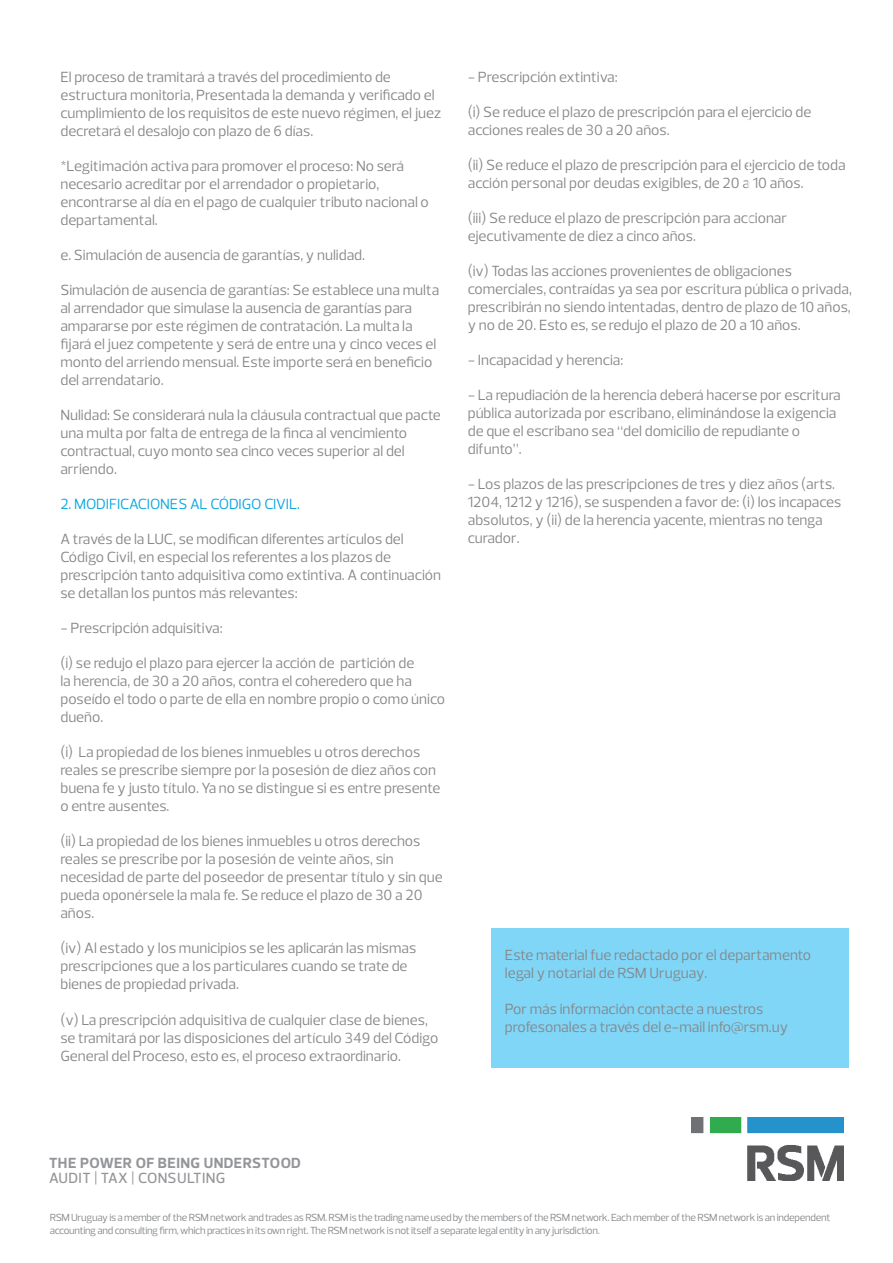
<style>
.page{position:relative;width:893px;height:1263px;background:#fff}
.page>*{position:absolute;margin:0;border:0;box-sizing:border-box;transform-origin:0 0}
.t1{font:15px/18px "Prelo";color:#848689}
.t2{font:15px "Prelo";letter-spacing:-.01em;color:#08a7e0}
.t3{font:700 15px "Prelo";letter-spacing:.03em;color:#939598}
.t4{font:500 15px "Prelo";letter-spacing:.02em;color:#939598}
.t5{font:10.5px/12.6px "Prelo";letter-spacing:-.025em;color:#848689}
</style>
<div class="page">
<div style="left:446px;top:84px;width:303px;height:146px;border:1px solid #fff;border-radius:7px"></div>
<img style="left:691px;top:1117px;width:152px;height:64px">
<div style="left:491px;top:928px;width:357px;height:139px;background:#80d6f7"></div>
<p class="t1" style="left:60px;top:68px;width:382px">El proceso de tramitará a través del procedimiento de estructura monitoria, Presentada la demanda y verificado el cumplimiento de los requisitos de este nuevo régimen, el juez decretará el desalojo con plazo de 6 días.</p>
<p class="t1" style="left:60px;top:157px;width:370px">*Legitimación activa para promover el proceso: No será necesario acreditar por el arrendador o propietario, encontrarse al día en el pago de cualquier tributo nacional o departamental.</p>
<p class="t1" style="left:60px;top:246px;width:306px">e. Simulación de ausencia de garantías, y nulidad.</p>
<p class="t1" style="left:60px;top:281px;width:380px">Simulación de ausencia de garantías: Se establece una multa al arrendador que simulase la ausencia de garantías para ampararse por este régimen de contratación. La multa la fijará el juez competente y será de entre una y cinco veces el monto del arriendo mensual. Este importe será en beneficio del arrendatario.</p>
<p class="t1" style="left:60px;top:406px;width:382px">Nulidad: Se considerará nula la cláusula contractual que pacte una multa por falta de entrega de la finca al vencimiento contractual, cuyo monto sea cinco veces superior al del arriendo.</p>
<p class="t2" style="left:60px;top:495px;width:241px">2. MODIFICACIONES AL CÓDIGO CIVIL.</p>
<p class="t1" style="left:60px;top:530px;width:382px">A través de la LUC, se modifican diferentes artículos del Código Civil, en especial los referentes a los plazos de prescripción tanto adquisitiva como extintiva. A continuación se detallan los puntos más relevantes:</p>
<p class="t1" style="left:60px;top:619px;width:164px">- Prescripción adquisitiva:</p>
<p class="t1" style="left:60px;top:654px;width:386px">(i) se redujo el plazo para ejercer la acción de partición de<br>la herencia, de 30 a 20 años, contra el coheredero que ha poseído el todo o parte de ella en nombre propio o como único dueño.</p>
<p class="t1" style="left:60px;top:743px;width:381px">(i) La propiedad de los bienes inmuebles u otros derechos reales se prescribe siempre por la posesión de diez años con buena fe y justo título. Ya no se distingue si es entre presente o entre ausentes.</p>
<p class="t1" style="left:60px;top:832px;width:384px">(ii) La propiedad de los bienes inmuebles u otros derechos reales se prescribe por la posesión de veinte años, sin necesidad de parte del poseedor de presentar título y sin que pueda oponérsele la mala fe. Se reduce el plazo de 30 a 20 años.</p>
<p class="t1" style="left:60px;top:939px;width:357px">(iv) Al estado y los municipios se les aplicarán las mismas prescripciones que a los particulares cuando se trate de bienes de propiedad privada.</p>
<p class="t1" style="left:60px;top:1010px;width:379px">(v) La prescripción adquisitiva de cualquier clase de bienes, se tramitará por las disposiciones del artículo 349 del Código<br>General del Proceso, esto es, el proceso extraordinario.</p>
<p class="t1" style="left:468px;top:68px;width:151px">- Prescripción extintiva:</p>
<p class="t1" style="left:468px;top:103px;width:345px">(i) Se reduce el plazo de prescripción para el ejercicio de acciones reales de 30 a 20 años.</p>
<p class="t1" style="left:468px;top:156px;width:379px">(ii) Se reduce el plazo de prescripción para el ejercicio de toda acción personal por deudas exigibles, de 20 a 10 años.</p>
<p class="t1" style="left:468px;top:209px;width:321px">(iii) Se reduce el plazo de prescripción para accionar ejecutivamente de diez a cinco años.</p>
<p class="t1" style="left:468px;top:262px;width:386px">(iv) Todas las acciones provenientes de obligaciones comerciales, contraídas ya sea por escritura pública o privada, prescribirán no siendo intentadas, dentro de plazo de 10 años, y no de 20. Esto es, se redujo el plazo de 20 a 10 años.</p>
<p class="t1" style="left:468px;top:351px;width:157px">- Incapacidad y herencia:</p>
<p class="t1" style="left:468px;top:386px;width:375px">- La repudiación de la herencia deberá hacerse por escritura pública autorizada por escribano, eliminándose la exigencia de que el escribano sea “del domicilio de repudiante o difunto”.</p>
<p class="t1" style="left:468px;top:475px;width:375px">- Los plazos de las prescripciones de tres y diez años (arts.<br>1204, 1212 y 1216), se suspenden a favor de: (i) los incapaces absolutos, y (ii) de la herencia yacente, mientras no tenga curador.</p>
<p class="t1" style="left:505px;top:946px;width:308px">Este material fue redactado por el departamento legal y notarial de RSM Uruguay.</p>
<p class="t1" style="left:505px;top:1000px;width:285px">Por más información contacte a nuestros profesonales a través del e-mail info@rsm.uy</p>
<p class="t3" style="left:49px;top:1154px;width:253px">THE POWER OF BEING UNDERSTOOD</p>
<p class="t4" style="left:49px;top:1169px;width:178px">AUDIT | TAX | CONSULTING</p>
<p class="t5" style="left:50px;top:1211px;width:782px">RSM Uruguay is a member of the RSM network and trades as RSM. RSM is the trading name used by the members of the RSM network. Each member of the RSM network is an independent accounting and consulting firm, which practices in its own right. The RSM network is not itself a separate legal entity in any jurisdiction.</p>
</div>
